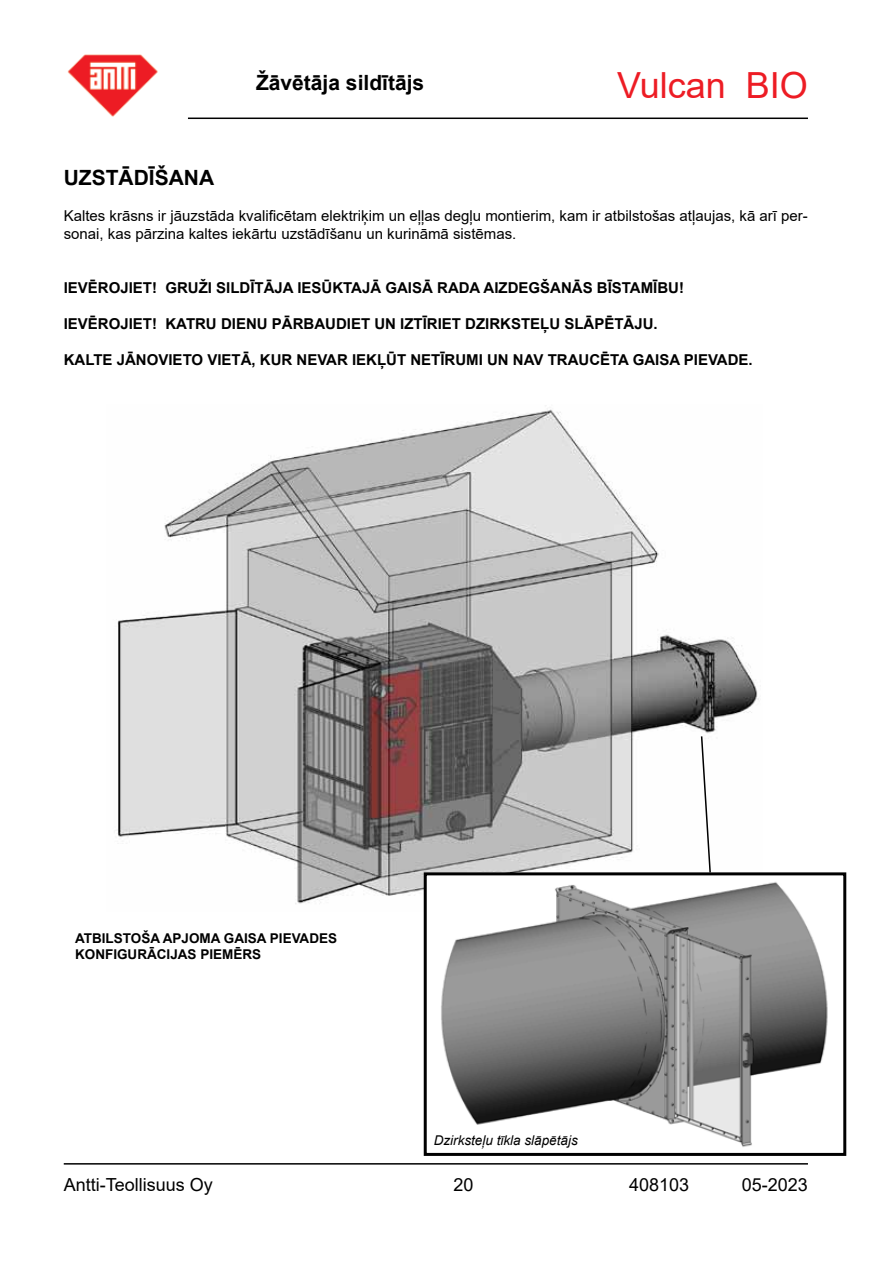
<style>
.page{position:relative;width:893px;height:1263px;background:#fff}
.page>*{position:absolute;margin:0;border:0;box-sizing:border-box;transform-origin:0 0}
.t1{font:36px "Arial";color:#ed1c24}
.t2{font:700 21px "Arial";color:#000}
.t3{font:18px "Arial";color:#000}
.t4{font:700 15px "Arial";color:#000}
.t5{font:15px/18px "Arial";color:#000}
.t6{font:700 13.5px/16.2px "Arial";color:#000}
.t7{font:italic 13.5px "Arial";color:#000}
</style>
<div class="page">
<hr style="left:188px;top:118px;width:620px;height:1px;background:#000">
<hr style="left:64px;top:1163px;width:744px;height:1px;background:#000">
<img style="left:67px;top:54px;width:91px;height:63px">
<img style="left:117px;top:409px;width:642px;height:502px">
<svg style="left:700px;top:735px;width:12px;height:137px"></svg>
<img style="left:428px;top:876px;width:400px;height:271px">
<div style="left:424px;top:872px;width:422px;height:284px;border:3px solid #000"></div>
<h2 class="t2" style="left:256px;top:68px;width:170px">Žāvētāja sildītājs</h2>
<h1 class="t1" style="left:617px;top:61px;width:192px">Vulcan BIO</h1>
<h2 class="t2" style="left:64px;top:163px;width:152px">UZSTĀDĪŠANA</h2>
<p class="t5" style="left:64px;top:207px;width:746px">Kaltes krāsns ir jāuzstāda kvalificētam elektriķim un eļļas degļu montierim, kam ir atbilstošas atļaujas, kā arī per&shy;sonai, kas pārzina kaltes iekārtu uzstādīšanu un kurināmā sistēmas.</p>
<p class="t4" style="left:64px;top:278px;width:622px">IEVĒROJIET! GRUŽI SILDĪTĀJA IESŪKTAJĀ GAISĀ RADA AIZDEGŠANĀS BĪSTAMĪBU!</p>
<p class="t4" style="left:64px;top:314px;width:595px">IEVĒROJIET! KATRU DIENU PĀRBAUDIET UN IZTĪRIET DZIRKSTEĻU SLĀPĒTĀJU.</p>
<p class="t4" style="left:64px;top:350px;width:690px">KALTE JĀNOVIETO VIETĀ, KUR NEVAR IEKĻŪT NETĪRUMI UN NAV TRAUCĒTA GAISA PIEVADE.</p>
<p class="t6" style="left:75px;top:930px;width:264px">ATBILSTOŠA APJOMA GAISA PIEVADES<br>KONFIGURĀCIJAS PIEMĒRS</p>
<p class="t7" style="left:434px;top:1132px;width:146px">Dzirksteļu tīkla slāpētājs</p>
<p class="t3" style="left:64px;top:1172px;width:151px">Antti-Teollisuus Oy</p>
<p class="t3" style="left:453px;top:1172px;width:22px">20</p>
<p class="t3" style="left:629px;top:1172px;width:62px">408103</p>
<p class="t3" style="left:742px;top:1172px;width:68px">05-2023</p>
</div>
